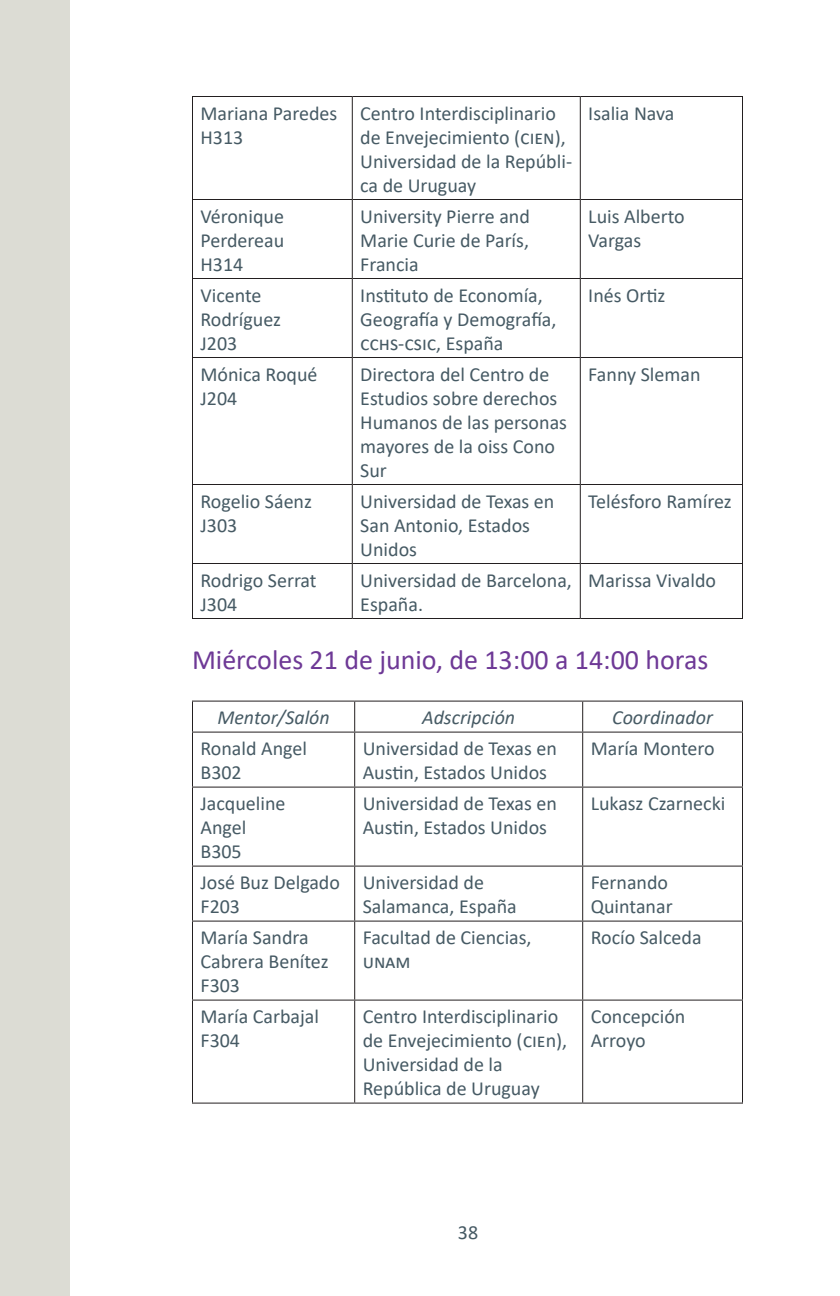
<style>
.page{position:relative;width:840px;height:1296px;background:#fff}
.page>*{position:absolute;margin:0;border:0;box-sizing:border-box;transform-origin:0 0}
.fecha{font:28px "Calibri";color:#6e3996}
.texto_base_izq{font:20px/24px "Calibri";color:#465a64}
.t1{font:italic 20px "Calibri";color:#465a64}
</style>
<div class="page">
<div style="left:0;top:0;width:70px;height:1296px;background:#dcdcd4"></div>
<hr style="left:192px;top:96px;width:160px;height:1px;background:#231f20">
<hr style="left:192px;top:97px;width:1px;height:102px;background:#231f20">
<hr style="left:352px;top:96px;width:228px;height:1px;background:#231f20">
<hr style="left:352px;top:97px;width:1px;height:102px;background:#231f20">
<hr style="left:580px;top:96px;width:163px;height:1px;background:#231f20">
<hr style="left:580px;top:97px;width:1px;height:102px;background:#231f20">
<hr style="left:742px;top:97px;width:1px;height:102px;background:#231f20">
<hr style="left:192px;top:199px;width:160px;height:1px;background:#231f20">
<hr style="left:192px;top:200px;width:1px;height:78px;background:#231f20">
<hr style="left:352px;top:199px;width:228px;height:1px;background:#231f20">
<hr style="left:352px;top:200px;width:1px;height:78px;background:#231f20">
<hr style="left:580px;top:199px;width:163px;height:1px;background:#231f20">
<hr style="left:580px;top:200px;width:1px;height:78px;background:#231f20">
<hr style="left:742px;top:200px;width:1px;height:78px;background:#231f20">
<hr style="left:192px;top:278px;width:160px;height:1px;background:#231f20">
<hr style="left:192px;top:279px;width:1px;height:78px;background:#231f20">
<hr style="left:352px;top:278px;width:228px;height:1px;background:#231f20">
<hr style="left:352px;top:279px;width:1px;height:78px;background:#231f20">
<hr style="left:580px;top:278px;width:163px;height:1px;background:#231f20">
<hr style="left:580px;top:279px;width:1px;height:78px;background:#231f20">
<hr style="left:742px;top:279px;width:1px;height:78px;background:#231f20">
<hr style="left:192px;top:357px;width:160px;height:1px;background:#231f20">
<hr style="left:192px;top:358px;width:1px;height:126px;background:#231f20">
<hr style="left:352px;top:357px;width:228px;height:1px;background:#231f20">
<hr style="left:352px;top:358px;width:1px;height:126px;background:#231f20">
<hr style="left:580px;top:357px;width:163px;height:1px;background:#231f20">
<hr style="left:580px;top:358px;width:1px;height:126px;background:#231f20">
<hr style="left:742px;top:358px;width:1px;height:126px;background:#231f20">
<hr style="left:192px;top:484px;width:160px;height:1px;background:#231f20">
<hr style="left:192px;top:485px;width:1px;height:78px;background:#231f20">
<hr style="left:352px;top:484px;width:228px;height:1px;background:#231f20">
<hr style="left:352px;top:485px;width:1px;height:78px;background:#231f20">
<hr style="left:580px;top:484px;width:163px;height:1px;background:#231f20">
<hr style="left:580px;top:485px;width:1px;height:78px;background:#231f20">
<hr style="left:742px;top:485px;width:1px;height:78px;background:#231f20">
<hr style="left:192px;top:563px;width:160px;height:1px;background:#231f20">
<hr style="left:192px;top:564px;width:1px;height:54px;background:#231f20">
<hr style="left:352px;top:563px;width:228px;height:1px;background:#231f20">
<hr style="left:352px;top:564px;width:1px;height:54px;background:#231f20">
<hr style="left:580px;top:563px;width:163px;height:1px;background:#231f20">
<hr style="left:580px;top:564px;width:1px;height:54px;background:#231f20">
<hr style="left:742px;top:564px;width:1px;height:54px;background:#231f20">
<hr style="left:192px;top:618px;width:160px;height:1px;background:#231f20">
<hr style="left:352px;top:618px;width:228px;height:1px;background:#231f20">
<hr style="left:580px;top:618px;width:163px;height:1px;background:#231f20">
<hr style="left:192px;top:701px;width:163px;height:1px;background:#231f20">
<hr style="left:192px;top:702px;width:1px;height:30px;background:#231f20">
<hr style="left:355px;top:701px;width:228px;height:1px;background:#231f20">
<hr style="left:354px;top:702px;width:1px;height:30px;background:#231f20">
<hr style="left:583px;top:701px;width:160px;height:1px;background:#231f20">
<hr style="left:582px;top:702px;width:1px;height:30px;background:#231f20">
<hr style="left:742px;top:702px;width:1px;height:30px;background:#231f20">
<hr style="left:192px;top:732px;width:163px;height:1px;background:#231f20">
<hr style="left:192px;top:733px;width:1px;height:54px;background:#231f20">
<hr style="left:355px;top:732px;width:228px;height:1px;background:#231f20">
<hr style="left:354px;top:733px;width:1px;height:54px;background:#231f20">
<hr style="left:583px;top:732px;width:160px;height:1px;background:#231f20">
<hr style="left:582px;top:733px;width:1px;height:54px;background:#231f20">
<hr style="left:742px;top:733px;width:1px;height:54px;background:#231f20">
<hr style="left:192px;top:787px;width:163px;height:1px;background:#231f20">
<hr style="left:192px;top:788px;width:1px;height:78px;background:#231f20">
<hr style="left:355px;top:787px;width:228px;height:1px;background:#231f20">
<hr style="left:354px;top:788px;width:1px;height:78px;background:#231f20">
<hr style="left:583px;top:787px;width:160px;height:1px;background:#231f20">
<hr style="left:582px;top:788px;width:1px;height:78px;background:#231f20">
<hr style="left:742px;top:788px;width:1px;height:78px;background:#231f20">
<hr style="left:192px;top:866px;width:163px;height:1px;background:#231f20">
<hr style="left:192px;top:867px;width:1px;height:54px;background:#231f20">
<hr style="left:355px;top:866px;width:228px;height:1px;background:#231f20">
<hr style="left:354px;top:867px;width:1px;height:54px;background:#231f20">
<hr style="left:583px;top:866px;width:160px;height:1px;background:#231f20">
<hr style="left:582px;top:867px;width:1px;height:54px;background:#231f20">
<hr style="left:742px;top:867px;width:1px;height:54px;background:#231f20">
<hr style="left:192px;top:921px;width:163px;height:1px;background:#231f20">
<hr style="left:192px;top:922px;width:1px;height:78px;background:#231f20">
<hr style="left:355px;top:921px;width:228px;height:1px;background:#231f20">
<hr style="left:354px;top:922px;width:1px;height:78px;background:#231f20">
<hr style="left:583px;top:921px;width:160px;height:1px;background:#231f20">
<hr style="left:582px;top:922px;width:1px;height:78px;background:#231f20">
<hr style="left:742px;top:922px;width:1px;height:78px;background:#231f20">
<hr style="left:192px;top:1000px;width:163px;height:1px;background:#231f20">
<hr style="left:192px;top:1001px;width:1px;height:102px;background:#231f20">
<hr style="left:355px;top:1000px;width:228px;height:1px;background:#231f20">
<hr style="left:354px;top:1001px;width:1px;height:102px;background:#231f20">
<hr style="left:583px;top:1000px;width:160px;height:1px;background:#231f20">
<hr style="left:582px;top:1001px;width:1px;height:102px;background:#231f20">
<hr style="left:742px;top:1001px;width:1px;height:102px;background:#231f20">
<hr style="left:192px;top:1103px;width:163px;height:1px;background:#231f20">
<hr style="left:355px;top:1103px;width:228px;height:1px;background:#231f20">
<hr style="left:583px;top:1103px;width:160px;height:1px;background:#231f20">
<p class="texto_base_izq" style="left:200px;top:100px;width:138px">Mariana Paredes<br>H313</p>
<p class="texto_base_izq" style="left:360px;top:100px;width:213px">Centro Interdisciplinario de Envejecimiento (cien),<br>Universidad de la Repúbli&shy;ca de Uruguay</p>
<p class="texto_base_izq" style="left:588px;top:100px;width:88px">Isalia Nava</p>
<p class="texto_base_izq" style="left:200px;top:203px;width:85px;text-align:justify">Véronique Perdereau H314</p>
<p class="texto_base_izq" style="left:360px;top:203px;width:171px;text-align:justify">University Pierre and Marie Curie de París, Francia</p>
<p class="texto_base_izq" style="left:588px;top:203px;width:98px">Luis Alberto<br>Vargas</p>
<p class="texto_base_izq" style="left:200px;top:282px;width:82px">Vicente<br>Rodríguez<br>J203</p>
<p class="texto_base_izq" style="left:360px;top:282px;width:198px">Instituto de Economía,<br>Geografía y Demografía, cchs-csic, España</p>
<p class="texto_base_izq" style="left:588px;top:282px;width:79px">Inés Ortiz</p>
<p class="texto_base_izq" style="left:200px;top:361px;width:119px">Mónica Roqué<br>J204</p>
<p class="texto_base_izq" style="left:360px;top:361px;width:208px">Directora del Centro de<br>Estudios sobre derechos<br>Humanos de las personas mayores de la oiss Cono<br>Sur</p>
<p class="texto_base_izq" style="left:588px;top:361px;width:114px">Fanny Sleman</p>
<p class="texto_base_izq" style="left:200px;top:488px;width:113px">Rogelio Sáenz<br>J303</p>
<p class="texto_base_izq" style="left:360px;top:488px;width:196px">Universidad de Texas en<br>San Antonio, Estados<br>Unidos</p>
<p class="texto_base_izq" style="left:588px;top:488px;width:145px">Telésforo Ramírez</p>
<p class="texto_base_izq" style="left:200px;top:567px;width:118px">Rodrigo Serrat<br>J304</p>
<p class="texto_base_izq" style="left:360px;top:567px;width:213px">Universidad de Barcelona,<br>España.</p>
<p class="texto_base_izq" style="left:588px;top:567px;width:129px">Marissa Vivaldo</p>
<p class="fecha" style="left:192px;top:640px;width:518px">Miércoles 21 de junio, de 13:00 a 14:00 horas</p>
<p class="t1" style="left:217px;top:704px;width:114px">Mentor/Salón</p>
<p class="t1" style="left:422px;top:704px;width:95px">Adscripción</p>
<p class="t1" style="left:612px;top:704px;width:102px">Coordinador</p>
<p class="texto_base_izq" style="left:200px;top:736px;width:108px">Ronald Angel<br>B302</p>
<p class="texto_base_izq" style="left:363px;top:736px;width:196px">Universidad de Texas en<br>Austin, Estados Unidos</p>
<p class="texto_base_izq" style="left:591px;top:736px;width:125px">María Montero</p>
<p class="texto_base_izq" style="left:200px;top:791px;width:86px">Jacqueline<br>Angel<br>B305</p>
<p class="texto_base_izq" style="left:363px;top:791px;width:196px">Universidad de Texas en<br>Austin, Estados Unidos</p>
<p class="texto_base_izq" style="left:591px;top:791px;width:136px">Lukasz Czarnecki</p>
<p class="texto_base_izq" style="left:200px;top:870px;width:141px">José Buz Delgado<br>F203</p>
<p class="texto_base_izq" style="left:363px;top:870px;width:156px">Universidad de<br>Salamanca, España</p>
<p class="texto_base_izq" style="left:591px;top:870px;width:83px">Fernando<br>Quintanar</p>
<p class="texto_base_izq" style="left:200px;top:925px;width:130px">María Sandra<br>Cabrera Benítez<br>F303</p>
<p class="texto_base_izq" style="left:363px;top:925px;width:170px">Facultad de Ciencias, unam</p>
<p class="texto_base_izq" style="left:591px;top:925px;width:112px">Rocío Salceda</p>
<p class="texto_base_izq" style="left:200px;top:1004px;width:120px">María Carbajal<br>F304</p>
<p class="texto_base_izq" style="left:363px;top:1004px;width:206px">Centro Interdisciplinario de Envejecimiento (cien),<br>Universidad de la<br>República de Uruguay</p>
<p class="texto_base_izq" style="left:591px;top:1004px;width:96px">Concepción<br>Arroyo</p>
<p class="texto_base_izq" style="left:458px;top:1220px;width:22px">38</p>
</div>
